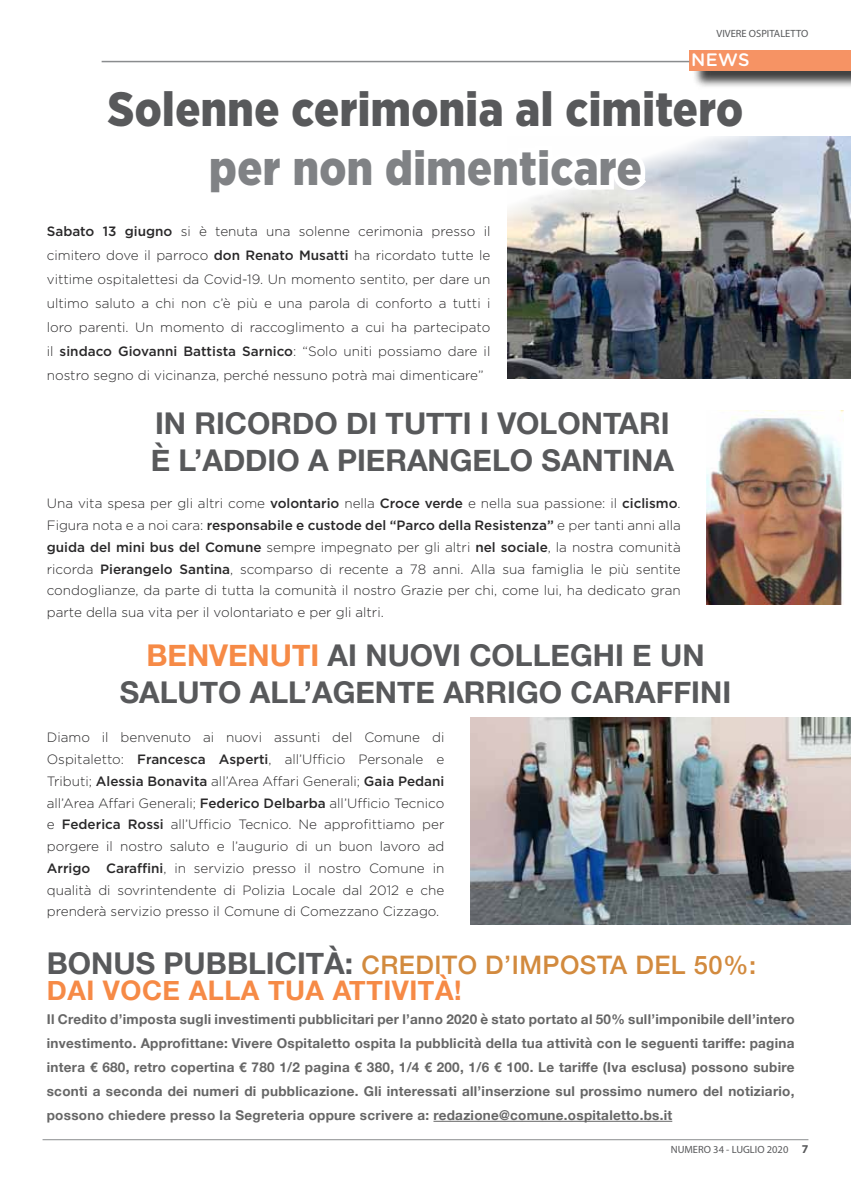
<style>
.page{position:relative;width:851px;height:1178px;background:#fff}
.page>*{position:absolute;margin:0;border:0;box-sizing:border-box;transform-origin:0 0}
.t1{font:900 48.15px "Gotham Narrow";letter-spacing:.01em;color:#58595b}
.t2{font:900 48.15px "Gotham Narrow";letter-spacing:.01em;color:#808285}
.t3{font:700 30px/37.5px "Helvetica Neue";color:#58595b;text-align:center}
.t4{font:700 27px "Helvetica Neue";letter-spacing:.02em;color:#f68a46}
.t5{font:500 25.5px "Helvetica Neue";letter-spacing:.02em;color:#d28a3e}
.t6{font:500 18px "Gotham Rounded";color:#fff}
.t7{font:300 13.5px/21.8px "Gotham";color:#292829;text-align:justify}
.t8{font:700 13.5px/24px "Helvetica Neue";letter-spacing:.02em;color:#666;text-align:justify}
.t9{font:10.5px "Myriad Pro";color:#58595b}
.s1{font-weight:500}
.s2{color:#f68a46}
.s3{font-weight:700;font-size:30px;color:#58595b}
.s4{font-weight:700;font-size:12px}
</style>
<div class="page">
<hr style="left:43px;top:1139px;width:765px;height:1px;background:#8a8c8e">
<img style="left:507px;top:136px;width:343px;height:243px">
<div style="left:692px;top:52px;width:158px;height:38px;background:#000;opacity:.75"></div>
<div style="left:689px;top:50px;width:161px;height:21px;background:#f69364"></div>
<hr style="left:102px;top:61px;width:587px;height:1px;background:#8a8c8e">
<img style="left:706px;top:411px;width:137px;height:194px">
<img style="left:470px;top:718px;width:380px;height:207px">
<hr style="left:433px;top:1121px;width:239px;height:1px;background:#666">
<svg style="left:507px;top:82px;width:244px;height:133px"></svg>
<p class="t9" style="left:716px;top:27px;width:93px">VIVERE OSPITALETTO</p>
<h3 class="t6" style="left:691px;top:47px;width:58px">NEWS</h3>
<h1 class="t1" style="left:108px;top:78px;width:636px">Solenne cerimonia al cimitero</h1>
<h1 class="t2" style="left:209px;top:136px;width:434px">per non dimenticare</h1>
<p class="t7" style="left:47px;top:219px;width:445px;line-height:24px"><span class="s1">Sabato 13 giugno</span> si è tenuta una solenne cerimonia presso il cimitero dove il parroco <span class="s1">don Renato Musatti</span> ha ricordato tutte le vittime ospitalettesi da Covid-19. Un momento sentito, per dare un ultimo saluto a chi non c’è più e una parola di conforto a tutti i loro parenti. Un momento di raccoglimento a cui ha partecipato il <span class="s1">sindaco Giovanni Battista Sarnico</span>: “Solo uniti possiamo dare il nostro segno di vicinanza, perché nessuno potrà mai dimenticare”</p>
<h2 class="t3" style="left:151px;top:405px;width:524px;text-align:left">In ricordo di tutti i volontari è l’Addio a Pierangelo Santina</h2>
<p class="t7" style="left:47px;top:492px;width:635px">Una vita spesa per gli altri come <span class="s1">volontario</span> nella <span class="s1">Croce verde</span> e nella sua passione: il <span class="s1">ciclismo</span>.<br>Figura nota e a noi cara: <span class="s1">responsabile e custode del “Parco della Resistenza”</span> e per tanti anni alla <span class="s1">guida del mini bus del Comune</span> sempre impegnato per gli altri <span class="s1">nel sociale</span>, la nostra comunità ricorda <span class="s1">Pierangelo Santina</span>, scomparso di recente a 78 anni. Alla sua famiglia le più sentite condoglianze, da parte di tutta la comunità il nostro Grazie per chi, come lui, ha dedicato gran parte della sua vita per il volontariato e per gli altri.</p>
<h2 class="t3" style="left:120px;top:637px;width:613px"><span class="s2">Benvenuti</span> ai nuovi colleghi e un saluto all’agente Arrigo Caraffini</h2>
<p class="t7" style="left:47px;top:726px;width:399px">Diamo il benvenuto ai nuovi assunti del Comune di Ospitaletto: <span class="s1">Francesca Asperti</span>, all’Ufficio Personale e Tributi; <span class="s1">Alessia Bonavita</span> all’Area Affari Generali; <span class="s1">Gaia Pedani </span>all’Area Affari Generali; <span class="s1">Federico Delbarba</span> all’Ufficio Tecnico e <span class="s1">Federica Rossi</span> all’Ufficio Tecnico. Ne approfittiamo per porgere il nostro saluto e l’augurio di un buon lavoro ad <span class="s1">Arrigo Caraffini</span>, in servizio presso il nostro Comune in qualità di sovrintendente di Polizia Locale dal 2012 e che prenderà servizio presso il Comune di Comezzano Cizzago.</p>
<h2 class="t3" style="left:47px;top:946px;width:44px">BONUS</h2>
<h2 class="t3" style="left:164px;top:946px;width:101px">PUBBLICIT</h2>
<h3 class="t5" style="left:324px;top:945px;width:433px"><span class="s3">à:</span> CREDITO D’IMPOSTA DEL 50%:</h3>
<h3 class="t4" style="left:47px;top:969px;width:416px">dai voce alla tua attività!</h3>
<p class="t8" style="left:47px;top:1007px;width:749px">Il Credito d’imposta sugli investimenti pubblicitari per l’anno 2020 è stato portato al 50% sull’imponibile dell’intero investimento. Approfittane: Vivere Ospitaletto ospita la pubblicità della tua attività con le seguenti tariffe: pagina intera € 680, retro copertina € 780 1/2 pagina € 380, 1/4 € 200, 1/6 € 100. Le tariffe (Iva esclusa) possono subire sconti a seconda dei numeri di pubblicazione. Gli interessati all’inserzione sul prossimo numero del notiziario, possono chiedere presso la Segreteria oppure scrivere a: redazione@comune.ospitaletto.bs.it</p>
<p class="t9" style="left:670px;top:1143px;width:139px">NUMERO 34 - LUGLIO 2020 <span class="s4">7</span></p>
</div>
